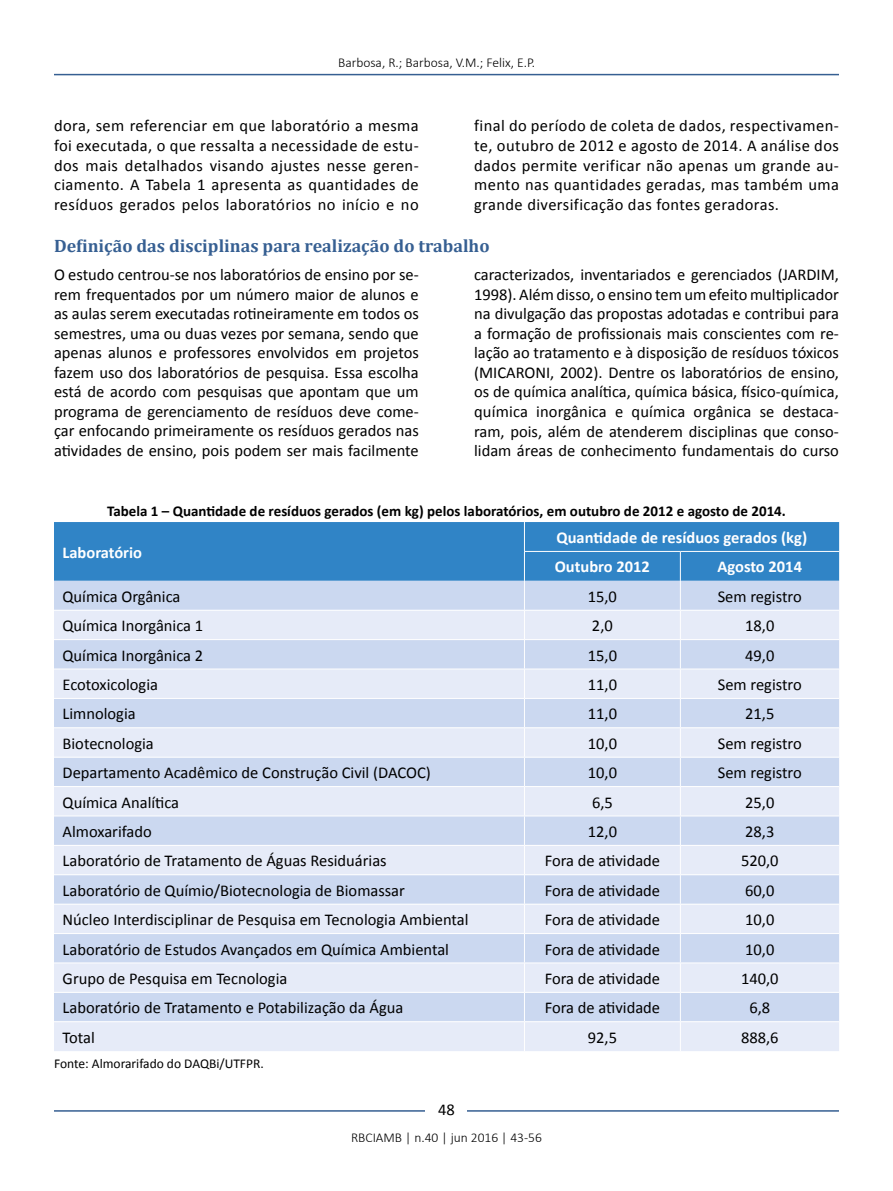
<style>
.page{position:relative;width:893px;height:1191px;background:#fff}
.page>*{position:absolute;margin:0;border:0;box-sizing:border-box;transform-origin:0 0}
.t1{font:700 18px "Cambria";color:#365f92}
.t2{font:16.5px/19.5px "Calibri";color:#000;text-align:justify}
.t3{font:700 16.5px/29.4px "Calibri";color:#fff}
.t4{font:700 15px "Calibri";color:#000}
.t5{font:300 13.5px "Calibri";color:#000}
.t6{font:13.5px "Calibri";color:#000}
</style>
<div class="page">
<hr style="left:54px;top:74px;width:785px;height:1px;background:#365f92">
<hr style="left:54px;top:1110px;width:785px;height:1px;background:#365f92">
<div style="left:426px;top:1096px;width:41px;height:26px;background:#fff"></div>
<div style="left:54px;top:522px;width:785px;height:59px;background:#3084c6"></div>
<div style="left:54px;top:581px;width:785px;height:29px;background:#cbd8f0"></div>
<svg style="left:54px;top:611px;width:785px;height:440px;background:#d9e2f4"></svg>
<hr style="left:524px;top:551px;width:156px;height:1px;background:#fff">
<hr style="left:680px;top:551px;width:159px;height:1px;background:#fff">
<hr style="left:54px;top:639px;width:470px;height:1px;background:#fff">
<hr style="left:524px;top:639px;width:156px;height:1px;background:#fff">
<hr style="left:680px;top:639px;width:159px;height:1px;background:#fff">
<hr style="left:54px;top:668px;width:470px;height:1px;background:#fff">
<hr style="left:524px;top:668px;width:156px;height:1px;background:#fff">
<hr style="left:680px;top:668px;width:159px;height:1px;background:#fff">
<hr style="left:54px;top:698px;width:470px;height:1px;background:#fff">
<hr style="left:524px;top:698px;width:156px;height:1px;background:#fff">
<hr style="left:680px;top:698px;width:159px;height:1px;background:#fff">
<hr style="left:54px;top:727px;width:470px;height:1px;background:#fff">
<hr style="left:524px;top:727px;width:156px;height:1px;background:#fff">
<hr style="left:680px;top:727px;width:159px;height:1px;background:#fff">
<hr style="left:54px;top:757px;width:470px;height:1px;background:#fff">
<hr style="left:524px;top:757px;width:156px;height:1px;background:#fff">
<hr style="left:680px;top:757px;width:159px;height:1px;background:#fff">
<hr style="left:54px;top:786px;width:470px;height:1px;background:#fff">
<hr style="left:524px;top:786px;width:156px;height:1px;background:#fff">
<hr style="left:680px;top:786px;width:159px;height:1px;background:#fff">
<hr style="left:54px;top:815px;width:470px;height:1px;background:#fff">
<hr style="left:524px;top:815px;width:156px;height:1px;background:#fff">
<hr style="left:680px;top:815px;width:159px;height:1px;background:#fff">
<hr style="left:54px;top:845px;width:470px;height:1px;background:#fff">
<hr style="left:524px;top:845px;width:156px;height:1px;background:#fff">
<hr style="left:680px;top:845px;width:159px;height:1px;background:#fff">
<hr style="left:54px;top:874px;width:470px;height:1px;background:#fff">
<hr style="left:524px;top:874px;width:156px;height:1px;background:#fff">
<hr style="left:680px;top:874px;width:159px;height:1px;background:#fff">
<hr style="left:54px;top:903px;width:470px;height:1px;background:#fff">
<hr style="left:524px;top:903px;width:156px;height:1px;background:#fff">
<hr style="left:680px;top:903px;width:159px;height:1px;background:#fff">
<hr style="left:54px;top:933px;width:470px;height:1px;background:#fff">
<hr style="left:524px;top:933px;width:156px;height:1px;background:#fff">
<hr style="left:680px;top:933px;width:159px;height:1px;background:#fff">
<hr style="left:54px;top:962px;width:470px;height:1px;background:#fff">
<hr style="left:524px;top:962px;width:156px;height:1px;background:#fff">
<hr style="left:680px;top:962px;width:159px;height:1px;background:#fff">
<hr style="left:54px;top:992px;width:470px;height:1px;background:#fff">
<hr style="left:524px;top:992px;width:156px;height:1px;background:#fff">
<hr style="left:680px;top:992px;width:159px;height:1px;background:#fff">
<hr style="left:54px;top:1021px;width:470px;height:1px;background:#fff">
<hr style="left:524px;top:1021px;width:156px;height:1px;background:#fff">
<svg style="left:524px;top:522px;width:1px;height:529px"></svg>
<hr style="left:680px;top:1021px;width:159px;height:1px;background:#fff">
<svg style="left:680px;top:552px;width:1px;height:499px"></svg>
<p class="t5" style="left:338px;top:54px;width:199px">Barbosa, R.; Barbosa, V.M.; Felix, E.P.</p>
<p class="t2" style="left:54px;top:116px;width:366px">dora, sem referenciar em que laboratório a mesma foi executada, o que ressalta a necessidade de estu&shy;dos mais detalhados visando ajustes nesse geren&shy;ciamento. A Tabela 1 apresenta as quantidades de resíduos gerados pelos laboratórios no início e no</p>
<p class="t2" style="left:474px;top:116px;width:366px">final do período de coleta de dados, respectivamen&shy;te, outubro de 2012 e agosto de 2014. A análise dos dados permite verificar não apenas um grande au&shy;mento nas quantidades geradas, mas também uma grande diversificação das fontes geradoras.</p>
<p class="t1" style="left:54px;top:233px;width:437px">Definição das disciplinas para realização do trabalho</p>
<p class="t2" style="left:54px;top:265px;width:366px">O estudo centrou-se nos laboratórios de ensino por se&shy;rem frequentados por um número maior de alunos e as aulas serem executadas rotineiramente em todos os semestres, uma ou duas vezes por semana, sendo que apenas alunos e professores envolvidos em projetos fazem uso dos laboratórios de pesquisa. Essa escolha está de acordo com pesquisas que apontam que um programa de gerenciamento de resíduos deve come&shy;çar enfocando primeiramente os resíduos gerados nas atividades de ensino, pois podem ser mais facilmente</p>
<p class="t2" style="left:474px;top:265px;width:366px">caracterizados, inventariados e gerenciados (JARDIM, 1998). Além disso, o ensino tem um efeito multiplicador na divulgação das propostas adotadas e contribui para a formação de profissionais mais conscientes com re&shy;lação ao tratamento e à disposição de resíduos tóxicos (MICARONI, 2002). Dentre os laboratórios de ensino, os de química analítica, química básica, físico-química, química inorgânica e química orgânica se destaca&shy;ram, pois, além de atenderem disciplinas que conso&shy;lidam áreas de conhecimento fundamentais do curso</p>
<p class="t4" style="left:107px;top:501px;width:680px">Tabela 1 – Quantidade de resíduos gerados (em kg) pelos laboratórios, em outubro de 2012 e agosto de 2014.</p>
<p class="t3" style="left:63px;top:537px;width:81px">Laboratório</p>
<p class="t3" style="left:555px;top:523px;width:254px">Quantidade de resíduos gerados (kg)<br>Outubro 2012</p>
<p class="t3" style="left:717px;top:552px;width:86px">Agosto 2014</p>
<p class="t2" style="left:62px;top:586px;width:120px">Química Orgânica</p>
<p class="t2" style="left:588px;top:586px;width:31px">15,0</p>
<p class="t2" style="left:718px;top:586px;width:85px">Sem registro</p>
<p class="t2" style="left:63px;top:616px;width:142px">Química Inorgânica 1</p>
<p class="t2" style="left:592px;top:616px;width:22px">2,0</p>
<p class="t2" style="left:745px;top:616px;width:31px">18,0</p>
<p class="t2" style="left:63px;top:645px;width:142px">Química Inorgânica 2</p>
<p class="t2" style="left:588px;top:645px;width:31px">15,0</p>
<p class="t2" style="left:745px;top:645px;width:31px">49,0</p>
<p class="t2" style="left:63px;top:674px;width:97px">Ecotoxicologia</p>
<p class="t2" style="left:588px;top:674px;width:31px">11,0</p>
<p class="t2" style="left:718px;top:674px;width:85px">Sem registro</p>
<p class="t2" style="left:63px;top:704px;width:75px">Limnologia</p>
<p class="t2" style="left:588px;top:704px;width:31px">11,0</p>
<p class="t2" style="left:745px;top:704px;width:31px">21,5</p>
<p class="t2" style="left:63px;top:733px;width:93px">Biotecnologia</p>
<p class="t2" style="left:588px;top:733px;width:31px">10,0</p>
<p class="t2" style="left:718px;top:733px;width:85px">Sem registro</p>
<p class="t2" style="left:63px;top:763px;width:370px">Departamento Acadêmico de Construção Civil (DACOC)</p>
<p class="t2" style="left:588px;top:763px;width:31px">10,0</p>
<p class="t2" style="left:718px;top:763px;width:85px">Sem registro</p>
<p class="t2" style="left:63px;top:792px;width:118px">Química Analítica</p>
<p class="t2" style="left:592px;top:792px;width:22px">6,5</p>
<p class="t2" style="left:745px;top:792px;width:31px">25,0</p>
<p class="t2" style="left:63px;top:821px;width:91px">Almoxarifado</p>
<p class="t2" style="left:588px;top:821px;width:31px">12,0</p>
<p class="t2" style="left:745px;top:821px;width:31px">28,3</p>
<p class="t2" style="left:63px;top:851px;width:326px">Laboratório de Tratamento de Águas Residuárias</p>
<p class="t2" style="left:545px;top:851px;width:117px">Fora de atividade</p>
<p class="t2" style="left:741px;top:851px;width:39px">520,0</p>
<p class="t2" style="left:63px;top:880px;width:344px">Laboratório de Químio/Biotecnologia de Biomassar</p>
<p class="t2" style="left:545px;top:880px;width:117px">Fora de atividade</p>
<p class="t2" style="left:745px;top:880px;width:31px">60,0</p>
<p class="t2" style="left:63px;top:910px;width:407px">Núcleo Interdisciplinar de Pesquisa em Tecnologia Ambiental</p>
<p class="t2" style="left:545px;top:910px;width:117px">Fora de atividade</p>
<p class="t2" style="left:745px;top:910px;width:31px">10,0</p>
<p class="t2" style="left:63px;top:939px;width:388px">Laboratório de Estudos Avançados em Química Ambiental</p>
<p class="t2" style="left:545px;top:939px;width:117px">Fora de atividade</p>
<p class="t2" style="left:745px;top:939px;width:31px">10,0</p>
<p class="t2" style="left:63px;top:968px;width:226px">Grupo de Pesquisa em Tecnologia</p>
<p class="t2" style="left:545px;top:968px;width:117px">Fora de atividade</p>
<p class="t2" style="left:741px;top:968px;width:39px">140,0</p>
<p class="t2" style="left:63px;top:998px;width:342px">Laboratório de Tratamento e Potabilização da Água</p>
<p class="t2" style="left:545px;top:998px;width:117px">Fora de atividade</p>
<p class="t2" style="left:749px;top:998px;width:22px">6,8</p>
<p class="t2" style="left:63px;top:1027px;width:34px">Total</p>
<p class="t2" style="left:588px;top:1027px;width:31px">92,5</p>
<p class="t2" style="left:741px;top:1027px;width:39px">888,6</p>
<p class="t6" style="left:54px;top:1054px;width:211px">Fonte: Almorarifado do DAQBi/UTFPR.</p>
<p class="t2" style="left:438px;top:1100px;width:18px">48</p>
<p class="t5" style="left:351px;top:1129px;width:192px">RBCIAMB | n.40 | jun 2016 | 43-56</p>
</div>
